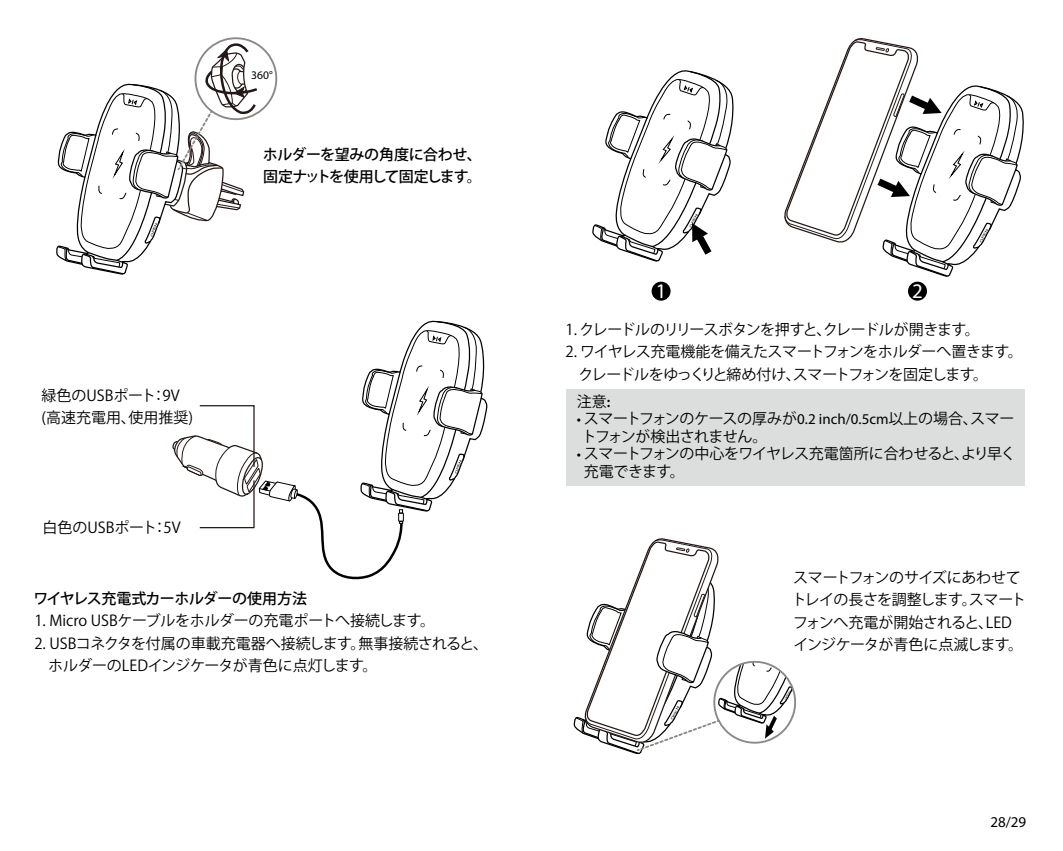
<style>
.page{position:relative;width:1063px;height:851px;background:#fff}
.page>*{position:absolute;margin:0;border:0;box-sizing:border-box;transform-origin:0 0}
.t1{font:20.75px "Myriad Pro";color:#fff}
.t2{font:15px/22.5px "Koz Go Pr 6 N";letter-spacing:-.02em;color:#000}
.t3{font:15px/22.5px "Koz Go Pr 6 N";letter-spacing:-.04em;color:#000}
.t4{font:500 15px/22px "Koz Go Pro";letter-spacing:-.03em;color:#000}
.t5{font:15px/22.5px "Koz Go Pr 6 N";color:#000}
.t6{font:15px "Myriad Pro";color:#000}
.t7{font:15px "Koz Go Pro";color:#000}
.t8{font:11.75px "Myriad Pro";color:#000}
.t9{font:3.25px "Arial";color:#000;scale:1.55 1}
.s1{font-family:"Myriad Pro";font-weight:600}
.s2{font-family:"Myriad Pro"}
</style>
<div class="page">
<svg style="left:172px;top:320px;width:316px;height:260px"></svg>
<svg style="left:56px;top:37px;width:222px;height:238px"></svg>
<svg style="left:592px;top:70px;width:142px;height:192px"></svg>
<svg style="left:784px;top:38px;width:240px;height:239px"></svg>
<div style="left:652px;top:281px;width:19px;height:19px;background:#000;border-radius:50%"></div>
<div style="left:908px;top:281px;width:19px;height:19px;background:#000;border-radius:50%"></div>
<div style="left:567px;top:389px;width:458px;height:97px;background:#dcdddd"></div>
<svg style="left:574px;top:538px;width:222px;height:216px"></svg>
<p class="t8" style="left:251px;top:67px;width:23px">360°</p>
<p class="t4" style="left:263px;top:144px;width:220px">ホルダーを望みの角度に合わせ、固定ナットを使用して固定します。</p>
<p class="t9" style="left:689px;top:226px;width:11px;rotate:-63deg">OPEN</p>
<p class="t9" style="left:150px;top:236px;width:11px;rotate:-70deg">OPEN</p>
<p class="t9" style="left:979px;top:241px;width:11px;rotate:-63deg">OPEN</p>
<h1 class="t1" style="left:656px;top:278px;width:12px">1</h1>
<h1 class="t1" style="left:912px;top:278px;width:12px">2</h1>
<p class="t5" style="left:41px;top:384px;width:153px">緑色のUSBポート：9V<br>(高速充電用、使用推奨)</p>
<p class="t5" style="left:43px;top:516px;width:140px">白色のUSBポート：5V</p>
<p class="t9" style="left:454px;top:473px;width:11px;rotate:-70deg">OPEN</p>
<p class="t4" style="left:33px;top:588px;width:275px">ワイヤレス充電式カーホルダーの使用方法</p>
<p class="t2" style="left:34px;top:610px;width:402px">1. Micro USBケーブルをホルダーの充電ポートへ接続します。</p>
<p class="t2" style="left:48px;top:632px;width:441px;text-indent:-14px">2. USBコネクタを付属の車載充電器へ接続します。無事接続されると、ホルダーのLEDインジケータが青色に点灯します。</p>
<p class="t3" style="left:566px;top:318px;width:416px">1. クレードルのリリースボタンを押すと、クレードルが開きます。</p>
<p class="t3" style="left:579px;top:341px;width:446px;text-indent:-13px">2. ワイヤレス充電機能を備えたスマートフォンをホルダーへ置きます。クレードルをゆっくりと締め付け、スマートフォンを固定します。</p>
<p class="t7" style="left:577px;top:391px;width:35px">注意<span class="s1">:</span></p>
<p class="t2" style="left:582px;top:410px;width:434px;line-height:17.5px;text-indent:-5px"><span class="s2">•</span> スマートフォンのケースの厚みが<span class="s2">0.2 inch/0.5cm</span>以上の場合、スマートフォンが検出されません。</p>
<p class="t2" style="left:584px;top:445px;width:433px;line-height:17.5px;text-indent:-7px"><span class="s2">•</span> スマートフォンの中心をワイヤレス充電箇所に合わせると、より早く充電できます。</p>
<p class="t9" style="left:670px;top:718px;width:11px;rotate:-63deg">OPEN</p>
<p class="t2" style="left:792px;top:566px;width:236px">スマートフォンのサイズにあわせてトレイの長さを調整します。スマートフォンへ充電が開始されると、LEDインジケータが青色に点滅します。</p>
<p class="t6" style="left:990px;top:812px;width:37px">28/29</p>
</div>
